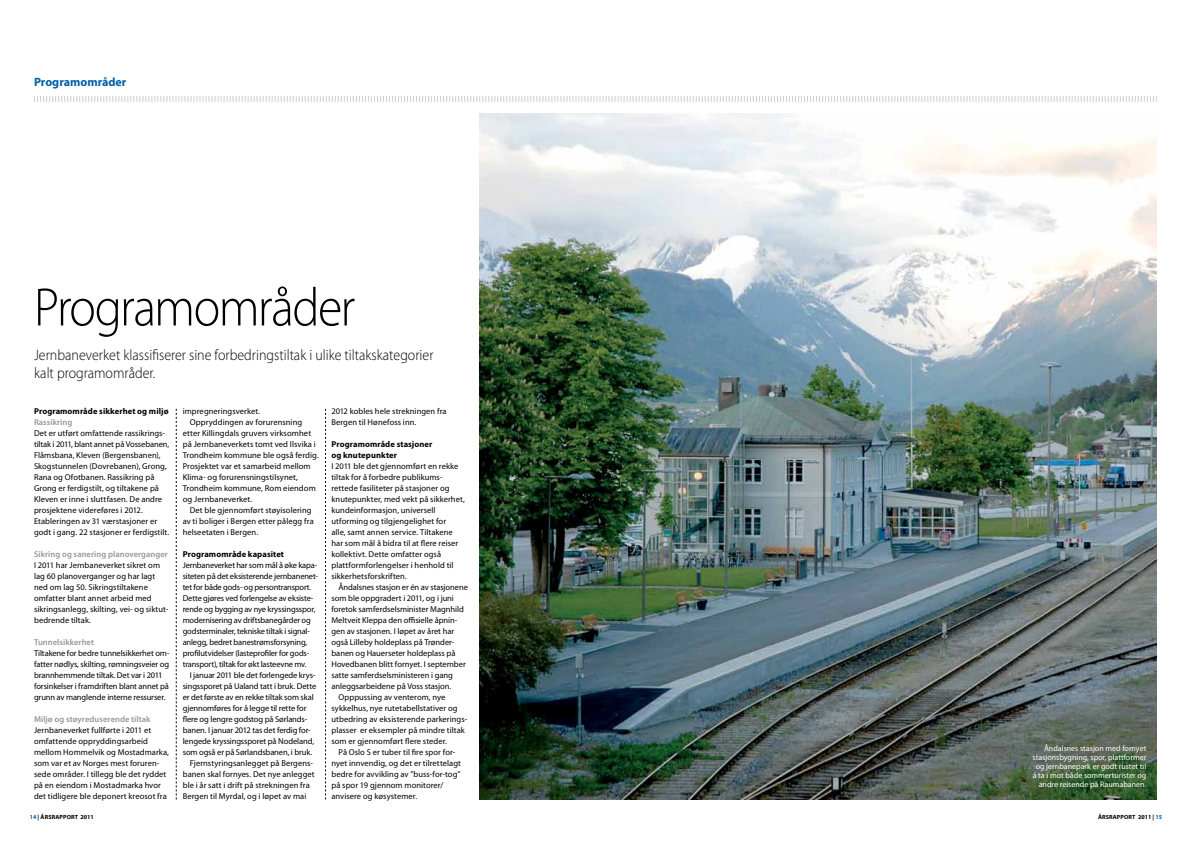
<style>
.page{position:relative;width:1191px;height:842px;background:#fff}
.page>*{position:absolute;margin:0;border:0;box-sizing:border-box;transform-origin:0 0}
.t1{font:300 54.5px "Myriad Pro";letter-spacing:-.03em;color:#000;scale:.92 1}
.t2{font:300 15.3px/18.5px "Myriad Pro";color:#000;scale:.92 1}
.t3{font:700 12px "Myriad Pro";color:#0060a9}
.t4{font:8.5px/11px "Myriad Pro";letter-spacing:.005em;color:#000}
.t5{font:8.5px/11px "Myriad Pro";letter-spacing:-.015em;color:#000}
.t6{font:700 8.5px/11px "Myriad Pro";letter-spacing:.01em;color:#000}
.t7{font:600 8.5px "Myriad Pro";letter-spacing:.01em;color:#939598}
.t8{font:8px/9px "Myriad Pro";color:#fff;text-align:right}
.t9{font:700 6px "Myriad Pro";letter-spacing:.02em;color:#000}
.s1{color:#0060a9}
</style>
<div class="page">
<svg style="left:34px;top:96px;width:1123px;height:6px"></svg>
<svg style="left:176px;top:409px;width:1px;height:390px"></svg>
<svg style="left:325px;top:409px;width:1px;height:390px"></svg>
<img style="left:479px;top:113px;width:678px;height:686px">
<h3 class="t3" style="left:34px;top:75px;width:94px">Programområder</h3>
<h1 class="t1" style="left:34px;top:274px;width:350px">Programområder</h1>
<h2 class="t2" style="left:34px;top:345px;width:436px">Jernbaneverket klassifiserer sine forbedringstiltak i ulike tiltakskategorier kalt programområder.</h2>
<p class="t6" style="left:34px;top:406px;width:136px">Programområde sikkerhet og miljø</p>
<p class="t7" style="left:34px;top:417px;width:40px">Rassikring</p>
<p class="t4" style="left:34px;top:428px;width:137px">Det er utført omfattende rassikrings&shy;tiltak i 2011, blant annet på Vossebanen, Flåmsbana, Kleven (Bergensbanen), Skogstunnelen (Dovrebanen), Grong, Rana og Ofotbanen. Rassikring på Grong er ferdigstilt, og tiltakene på Kleven er inne i sluttfasen. De andre prosjektene videreføres i 2012.<br>Etableringen av 31 værstasjoner er godt i gang. 22 stasjoner er ferdigstilt.</p>
<p class="t7" style="left:34px;top:549px;width:135px">Sikring og sanering planoverganger</p>
<p class="t4" style="left:34px;top:560px;width:136px">I 2011 har Jernbaneverket sikret om lag 60 planoverganger og har lagt ned om lag 50. Sikringstiltakene omfatter blant annet arbeid med sikringsanlegg, skilting, vei- og siktut&shy;bedrende tiltak.</p>
<p class="t7" style="left:34px;top:637px;width:62px">Tunnelsikkerhet</p>
<p class="t5" style="left:34px;top:648px;width:137px">Tiltakene for bedre tunnelsikkerhet om&shy;fatter nødlys, skilting, rømningsveier og brannhemmende tiltak. Det var i 2011 forsinkelser i framdriften blant annet på grunn av manglende interne ressurser.</p>
<p class="t7" style="left:34px;top:714px;width:118px">Miljø og støyreduserende tiltak</p>
<p class="t4" style="left:34px;top:725px;width:136px">Jernbaneverket fullførte i 2011 et omfattende oppryddingsarbeid mellom Hommelvik og Mostadmarka, som var et av Norges mest foruren&shy;sede områder. I tillegg ble det ryddet på en eiendom i Mostadmarka hvor det tidligere ble deponert kreosot fra</p>
<p class="t4" style="left:183px;top:406px;width:79px">impregneringsverket.</p>
<p class="t4" style="left:190px;top:417px;width:114px">Oppryddingen av forurensning</p>
<p class="t4" style="left:183px;top:428px;width:130px">etter Killingdals gruvers virksomhet</p>
<p class="t4" style="left:183px;top:439px;width:135px">på Jernbaneverkets tomt ved Ilsvika i</p>
<p class="t4" style="left:183px;top:450px;width:137px">Trondheim kommune ble også ferdig.</p>
<p class="t4" style="left:183px;top:461px;width:130px">Prosjektet var et samarbeid mellom</p>
<p class="t4" style="left:183px;top:472px;width:117px">Klima- og forurensningstilsynet,</p>
<p class="t4" style="left:183px;top:483px;width:135px">Trondheim kommune, Rom eiendom</p>
<p class="t4" style="left:183px;top:494px;width:71px">og Jernbaneverket.</p>
<p class="t4" style="left:190px;top:505px;width:123px">Det ble gjennomført støyisolering</p>
<p class="t4" style="left:183px;top:516px;width:132px">av ti boliger i Bergen etter pålegg fra</p>
<p class="t4" style="left:183px;top:527px;width:77px">helseetaten i Bergen.</p>
<p class="t6" style="left:183px;top:549px;width:103px">Programområde kapasitet</p>
<p class="t5" style="left:183px;top:560px;width:137px">Jernbaneverket har som mål å øke kapa&shy;siteten på det eksisterende jernbanenet&shy;tet for både gods- og persontransport.<br>Dette gjøres ved forlengelse av eksiste&shy;rende og bygging av nye kryssingsspor, modernisering av driftsbanegårder og godsterminaler, tekniske tiltak i signal&shy;anlegg, bedret banestrømsforsyning, profilutvidelser (lasteprofiler for gods&shy;transport), tiltak for økt lasteevne mv.</p>
<p class="t4" style="left:190px;top:670px;width:127px">I januar 2011 ble det forlengede krys-</p>
<p class="t5" style="left:183px;top:681px;width:135px">singssporet på Ualand tatt i bruk. Dette</p>
<p class="t4" style="left:183px;top:692px;width:132px">er det første av en rekke tiltak som skal</p>
<p class="t4" style="left:183px;top:703px;width:125px">gjennomføres for å legge til rette for</p>
<p class="t4" style="left:183px;top:714px;width:126px">flere og lengre godstog på Sørlands-</p>
<p class="t5" style="left:183px;top:725px;width:130px">banen. I januar 2012 tas det ferdig for-</p>
<p class="t4" style="left:183px;top:736px;width:133px">lengede kryssingssporet på Nodeland,</p>
<p class="t4" style="left:183px;top:747px;width:131px">som også er på Sørlandsbanen, i bruk.</p>
<p class="t4" style="left:190px;top:758px;width:125px">Fjernstyringsanlegget på Bergens-</p>
<p class="t4" style="left:183px;top:769px;width:133px">banen skal fornyes. Det nye anlegget</p>
<p class="t4" style="left:183px;top:780px;width:129px">ble i år satt i drift på strekningen fra</p>
<p class="t4" style="left:183px;top:791px;width:125px">Bergen til Myrdal, og i løpet av mai</p>
<p class="t4" style="left:331px;top:406px;width:117px">2012 kobles hele strekningen fra<br>Bergen til Hønefoss inn.</p>
<p class="t6" style="left:331px;top:439px;width:102px">Programområde stasjoner og knutepunkter</p>
<p class="t4" style="left:331px;top:461px;width:135px">I 2011 ble det gjennomført en rekke tiltak for å forbedre publikums&shy;rettede fasiliteter på stasjoner og knutepunkter, med vekt på sikkerhet, kundeinformasjon, universell utforming og tilgjengelighet for<br>alle, samt annen service. Tiltakene har som mål å bidra til at flere reiser kollektivt. Dette omfatter også plattformforlengelser i henhold til sikkerhetsforskriften.</p>
<p class="t4" style="left:338px;top:582px;width:131px">Åndalsnes stasjon er én av stasjonene</p>
<p class="t4" style="left:331px;top:593px;width:124px">som ble oppgradert i 2011, og i juni</p>
<p class="t4" style="left:331px;top:604px;width:134px">foretok samferdselsminister Magnhild</p>
<p class="t4" style="left:331px;top:615px;width:128px">Meltveit Kleppa den offisielle åpnin-</p>
<p class="t4" style="left:331px;top:626px;width:124px">gen av stasjonen. I løpet av året har</p>
<p class="t4" style="left:331px;top:637px;width:124px">også Lilleby holdeplass på Trønder-</p>
<p class="t4" style="left:331px;top:648px;width:126px">banen og Hauerseter holdeplass på</p>
<p class="t4" style="left:331px;top:659px;width:136px">Hovedbanen blitt fornyet. I september</p>
<p class="t4" style="left:331px;top:670px;width:123px">satte samferdselsministeren i gang</p>
<p class="t4" style="left:331px;top:681px;width:121px">anleggsarbeidene på Voss stasjon.</p>
<p class="t4" style="left:338px;top:692px;width:108px">Opppussing av venterom, nye</p>
<p class="t4" style="left:331px;top:703px;width:128px">sykkelhus, nye rutetabellstativer og</p>
<p class="t4" style="left:331px;top:714px;width:137px">utbedring av eksisterende parkerings-</p>
<p class="t4" style="left:331px;top:725px;width:135px">plasser er eksempler på mindre tiltak</p>
<p class="t4" style="left:331px;top:736px;width:117px">som er gjennomført flere steder.</p>
<p class="t4" style="left:338px;top:747px;width:118px">På Oslo S er tuber til fire spor for-</p>
<p class="t4" style="left:331px;top:758px;width:131px">nyet innvendig, og det er tilrettelagt</p>
<p class="t4" style="left:331px;top:769px;width:131px">bedre for avvikling av ”buss-for-tog”</p>
<p class="t4" style="left:331px;top:780px;width:113px">på spor 19 gjennom monitorer/</p>
<p class="t4" style="left:331px;top:791px;width:87px">anvisere og køsystemer.</p>
<p class="t8" style="left:1032px;top:743px;width:115px">Åndalsnes stasjon med fornyet stasjonsbygning, spor, plattformer og jernbanepark er godt rustet til å ta i mot både sommerturister og andre reisende på Raumabanen.</p>
<p class="t9" style="left:30px;top:813px;width:66px"><span class="s1">14</span> | Årsrapport 2011</p>
<p class="t9" style="left:1098px;top:813px;width:66px">Årsrapport 2011 | <span class="s1">15</span></p>
</div>
